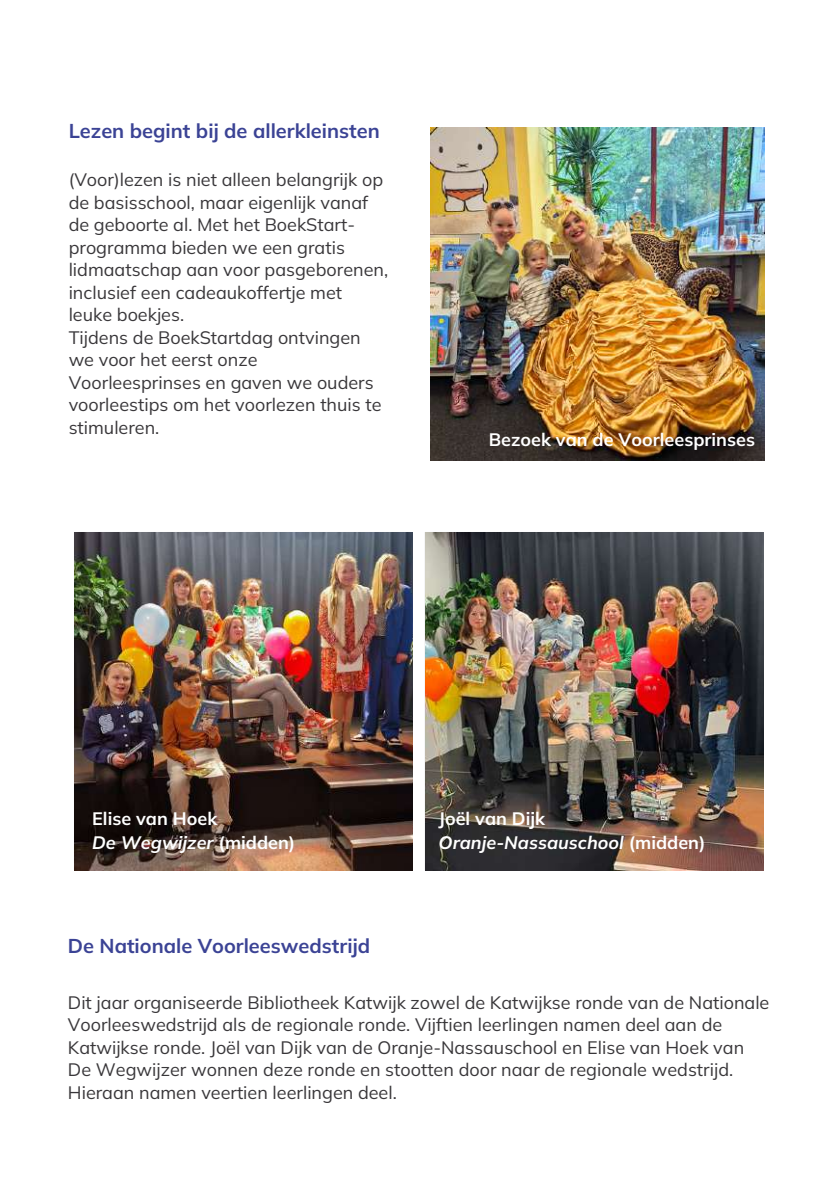
<style>
.page{position:relative;width:839px;height:1192px;background:#fff}
.page>*{position:absolute;margin:0;border:0;box-sizing:border-box;transform-origin:0 0}
.t1{font:700 20px "Mulish";color:#3b4395}
.t2{font:18px/22.4px "Mulish";color:#39373a}
.t3{font:700 18px/24px "Mulish";color:#fff}
.s1{font-style:italic}
</style>
<div class="page">
<img style="left:74px;top:532px;width:338px;height:338px">
<img style="left:425px;top:532px;width:338px;height:338px">
<img style="left:431px;top:127px;width:333px;height:334px">
<p class="t1" style="left:69px;top:118px;width:312px">Lezen begint bij de allerkleinsten</p>
<p class="t2" style="left:69px;top:168px;width:321px">(Voor)lezen is niet alleen belangrijk op de basisschool, maar eigenlijk vanaf de geboorte al. Met het BoekStart&shy;programma bieden we een gratis lidmaatschap aan voor pasgeborenen, inclusief een cadeaukoffertje met leuke boekjes.<br>Tijdens de BoekStartdag ontvingen we voor het eerst onze<br>Voorleesprinses en gaven we ouders voorleestips om het voorlezen thuis te stimuleren.</p>
<p class="t3" style="left:488px;top:427px;width:268px">Bezoek van de Voorleesprinses</p>
<p class="t3" style="left:92px;top:806px;width:204px">Elise van Hoek<br><span class="s1">De Wegwijzer</span> (midden)</p>
<p class="t3" style="left:438px;top:806px;width:268px">Joël van Dijk<br><span class="s1">Oranje-Nassauschool</span> (midden)</p>
<p class="t1" style="left:68px;top:933px;width:304px">De Nationale Voorleeswedstrijd</p>
<p class="t2" style="left:68px;top:990px;width:703px">Dit jaar organiseerde Bibliotheek Katwijk zowel de Katwijkse ronde van de Nationale Voorleeswedstrijd als de regionale ronde. Vijftien leerlingen namen deel aan de Katwijkse ronde. Joël van Dijk van de Oranje-Nassauschool en Elise van Hoek van De Wegwijzer wonnen deze ronde en stootten door naar de regionale wedstrijd.<br>Hieraan namen veertien leerlingen deel.</p>
</div>
